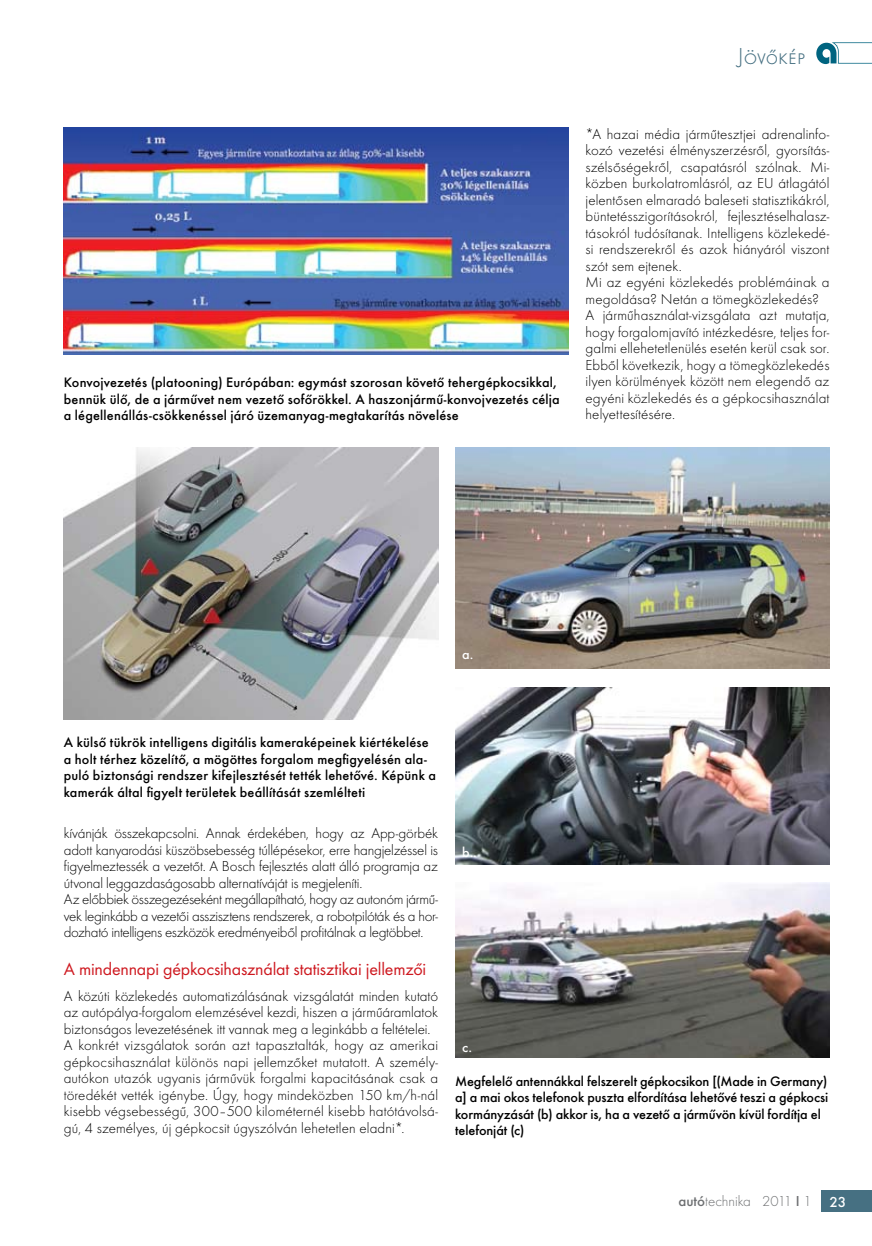
<style>
.page{position:relative;width:872px;height:1246px;background:#fff}
.page>*{position:absolute;margin:0;border:0;box-sizing:border-box;transform-origin:0 0}
.t1{font:300 24px "Futura TOT";color:#467082}
.t2{font:18px "Futura TOT Boo";letter-spacing:-.01em;color:#ce181f}
.t3{font:300 15px/16.5px "Futura TOT";letter-spacing:.005em;color:#000}
.t4{font:300 15px/16.5px "Futura TOT";letter-spacing:-.02em;color:#000}
.t5{font:300 15px "Futura TOT";color:#6d6f71}
.t6{font:500 14.25px/16.5px "Futura TOT";letter-spacing:.01em;color:#000}
.t7{font:500 14.25px "Futura TOT";color:#fff}
.s1{font-weight:500}
.s2{font-weight:500;color:#fff}
</style>
<div class="page">
<div style="left:821px;top:1191px;width:51px;height:21px;background:#467082"></div>
<svg style="left:816px;top:42px;width:56px;height:22px"></svg>
<img style="left:64px;top:128px;width:504px;height:227px">
<img style="left:64px;top:448px;width:374px;height:271px">
<img style="left:455px;top:448px;width:374px;height:221px">
<img style="left:455px;top:687px;width:374px;height:178px">
<img style="left:455px;top:882px;width:374px;height:176px">
<p class="t6" style="left:64px;top:374px;width:497px">Konvojvezetés (platooning) Európában: egymást szorosan követő tehergépkocsikkal, bennük ülő, de a járművet nem vezető sofőrökkel. A haszonjármű-konvojvezetés célja a légellenállás-csökkenéssel járó üzemanyag-megtakarítás növelése</p>
<p class="t1" style="left:737px;top:42px;width:69px">Jövőkép</p>
<p class="t3" style="left:585px;top:126px;width:245px">*A hazai média járműtesztjei adrenalinfo&shy;kozó vezetési élményszerzésről, gyorsítás&shy;szélsőségekről, csapatásról szólnak. Mi&shy;közben burkolatromlásról, az EU átlagától jelentősen elmaradó baleseti statisztikákról, büntetésszigorításokról, fejlesztéselhalasz&shy;tásokról tudósítanak. Intelligens közlekedé&shy;si rendszerekről és azok hiányáról viszont szót sem ejtenek.<br>Mi az egyéni közlekedés problémáinak a megoldása? Netán a tömegközlekedés?<br>A járműhasználat-vizsgálata azt mutatja, hogy forgalomjavító intézkedésre, teljes for&shy;galmi ellehetetlenülés esetén kerül csak sor.<br>Ebből következik, hogy a tömegközlekedés ilyen körülmények között nem elegendő az egyéni közlekedés és a gépkocsihasználat helyettesítésére.</p>
<p class="t7" style="left:462px;top:646px;width:13px">a.</p>
<p class="t6" style="left:64px;top:734px;width:374px">A külső tükrök intelligens digitális kameraképeinek kiértékelése a holt térhez közelítő, a mögöttes forgalom megfigyelésén ala&shy;puló biztonsági rendszer kifejlesztését tették lehetővé. Képünk a kamerák által figyelt területek beállítását szemlélteti</p>
<p class="t4" style="left:64px;top:825px;width:376px">kívánják összekapcsolni. Annak érdekében, hogy az App-görbék adott kanyarodási küszöbsebesség túllépésekor, erre hangjelzéssel is figyelmeztessék a vezetőt. A Bosch fejlesztés alatt álló programja az útvonal leggazdaságosabb alternatíváját is megjeleníti.<br>Az előbbiek összegezéseként megállapítható, hogy az autonóm jármű&shy;vek leginkább a vezetői asszisztens rendszerek, a robotpilóták és a hor&shy;dozható intelligens eszközök eredményeiből profitálnak a legtöbbet.</p>
<p class="t2" style="left:64px;top:959px;width:364px">A mindennapi gépkocsihasználat statisztikai jellemzői</p>
<p class="t3" style="left:64px;top:987px;width:376px">A közúti közlekedés automatizálásának vizsgálatát minden kutató az autópálya-forgalom elemzésével kezdi, hiszen a járműáramlatok biztonságos levezetésének itt vannak meg a leginkább a feltételei.<br>A konkrét vizsgálatok során azt tapasztalták, hogy az amerikai gépkocsihasználat különös napi jellemzőket mutatott. A személy&shy;autókon utazók ugyanis járművük forgalmi kapacitásának csak a töredékét vették igénybe. Úgy, hogy mindeközben 150 km/h-nál kisebb végsebességű, 300–500 kilométernél kisebb hatótávolsá&shy;gú, 4 személyes, új gépkocsit úgyszólván lehetetlen eladni*.</p>
<p class="t7" style="left:462px;top:844px;width:16px">b..</p>
<p class="t7" style="left:462px;top:1039px;width:11px">c.</p>
<p class="t6" style="left:455px;top:1073px;width:374px">Megfelelő antennákkal felszerelt gépkocsikon [(Made in Germany) a] a mai okos telefonok puszta elfordítása lehetővé teszi a gépkocsi kormányzását (b) akkor is, ha a vezető a járművön kívül fordítja el telefonját (c)</p>
<p class="t5" style="left:678px;top:1193px;width:170px"><span class="s1">autó</span>technika 2011 <span class="s1">I</span> 1 <span class="s2">23</span></p>
</div>
